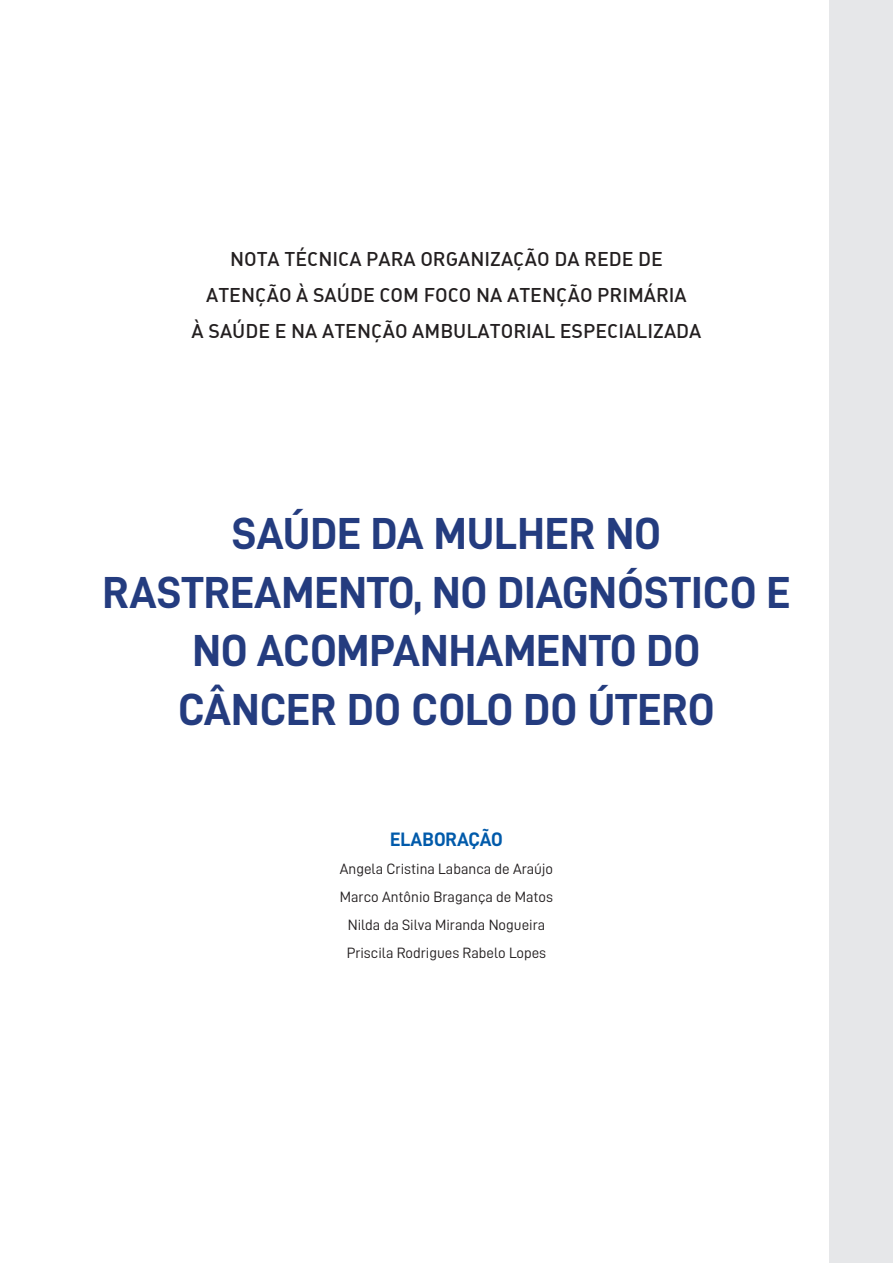
<style>
.page{position:relative;width:893px;height:1263px;background:#fff}
.page>*{position:absolute;margin:0;border:0;box-sizing:border-box;transform-origin:0 0}
.Texto{font:45px/58.5px "D DIN Bold";color:#243c7f;text-align:center}
.Texto-2{font:19.5px/36px "DIN Medium Alternate";color:#231f20;text-align:center}
.Entrada_2{font:19.5px "D DIN Bold";color:#015aaa}
.Texto-3{font:15px "D DIN";color:#231f20}
</style>
<div class="page">
<div style="left:829px;top:0;width:64px;height:1263px;background:#e6e7e9"></div>
<p class="Texto-2" style="left:192px;top:240px;width:511px">NOTA TÉCNICA PARA ORGANIZAÇÃO DA REDE DE<br>ATENÇÃO À SAÚDE COM FOCO NA ATENÇÃO PRIMÁRIA<br>À SAÚDE E NA ATENÇÃO AMBULATORIAL ESPECIALIZADA</p>
<p class="Texto" style="left:102px;top:503px;width:690px">SAÚDE DA MULHER NO<br>RASTREAMENTO, NO DIAGNÓSTICO E<br>NO ACOMPANHAMENTO DO<br>CÂNCER DO COLO DO ÚTERO</p>
<p class="Entrada_2" style="left:390px;top:829px;width:114px">ELABORAÇÃO</p>
<p class="Texto-3" style="left:340px;top:861px;width:215px">Angela Cristina Labanca de Araújo</p>
<p class="Texto-3" style="left:340px;top:889px;width:215px">Marco Antônio Bragança de Matos</p>
<p class="Texto-3" style="left:348px;top:917px;width:199px">Nilda da Silva Miranda Nogueira</p>
<p class="Texto-3" style="left:347px;top:945px;width:201px">Priscila Rodrigues Rabelo Lopes</p>
</div>
